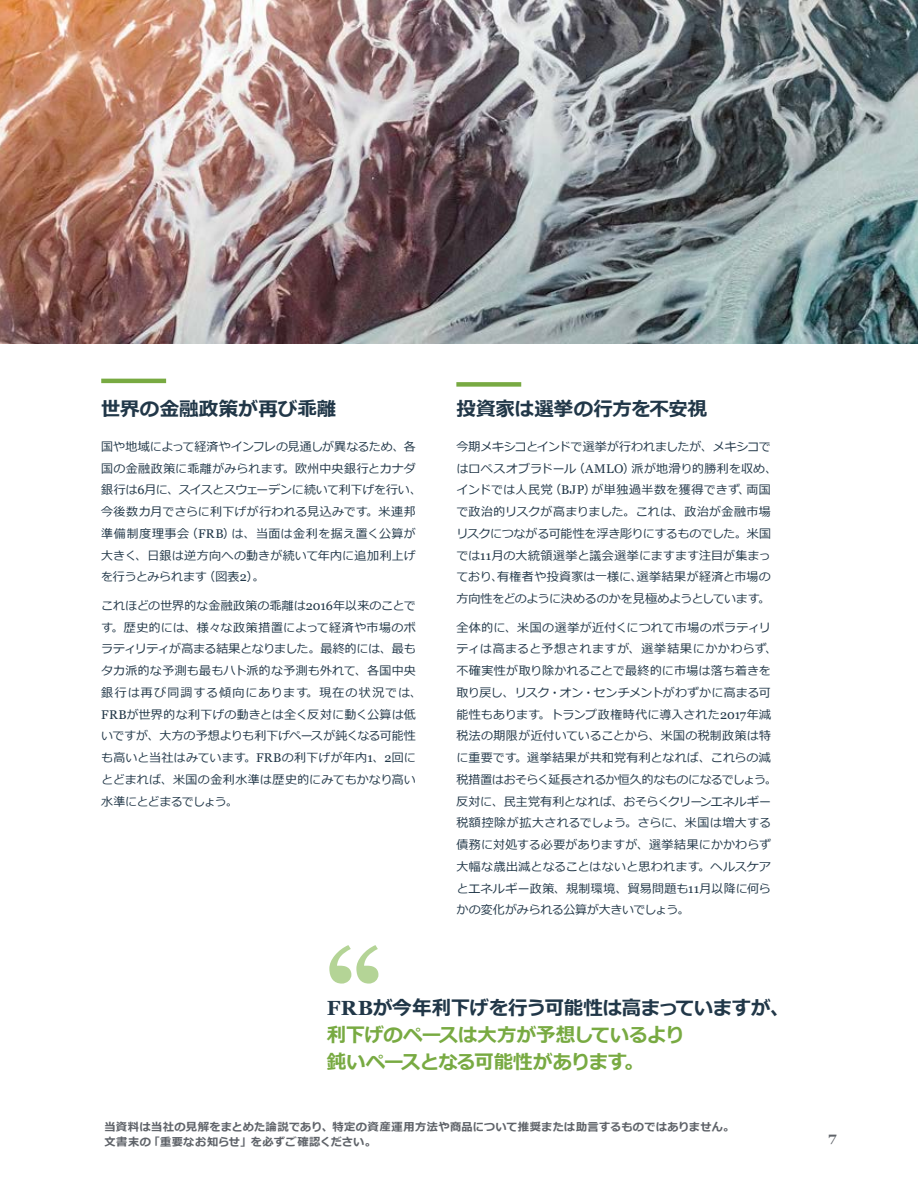
<style>
.page{position:relative;width:918px;height:1188px;background:#fff}
.page>*{position:absolute;margin:0;border:0;box-sizing:border-box;transform-origin:0 0}
.t1{font:700 19.5px/27px "Meiryo";letter-spacing:-.025em;color:#78aa42}
.t2{font:700 19.5px "Meiryo";color:#213748}
.t3{font:700 13.5px "Georgia Pro";color:#5f6369}
.t4{font:12px/21.8px "Meiryo";letter-spacing:.005em;color:#213748}
.t5{font:700 11.25px/15px "Meiryo";letter-spacing:.02em;color:#5f6369}
.s1{font-family:"Georgia";font-size:12.6px}
.s2{font-family:"Georgia";font-size:20.4px;color:#213748}
.s3{color:#213748}
</style>
<div class="page">
<img style="left:0;top:0;width:918px;height:343px">
<svg style="left:329px;top:945px;width:49px;height:39px"></svg>
<hr style="left:101px;top:379px;width:65px;height:4px;background:#78aa42">
<div style="left:456px;top:382px;width:65px;height:5px;background:#78aa42"></div>
<h1 class="t2" style="left:101px;top:395px;width:237px">世界の金融政策が再び乖離</h1>
<p class="t4" style="left:101px;top:436px;width:322px">国や地域によって経済やインフレの見通しが異なるため、各国の金融政策に乖離がみられます。欧州中央銀行とカナダ銀行は<span class="s1">6</span>月に、スイスとスウェーデンに続いて利下げを行い、今後数カ月でさらに利下げが行われる見込みです。米連邦準備制度理事会（<span class="s1">FRB</span>）は、当面は金利を据え置く公算が大きく、日銀は逆方向への動きが続いて年内に追加利上げを行うとみられます（図表<span class="s1">2</span>）。</p>
<p class="t4" style="left:101px;top:595px;width:322px">これほどの世界的な金融政策の乖離は<span class="s1">2016</span>年以来のことです。歴史的には、様々な政策措置によって経済や市場のボラティリティが高まる結果となりました。最終的には、最もタカ派的な予測も最もハト派的な予測も外れて、各国中央銀行は再び同調する傾向にあります。現在の状況では、<br><span class="s1">FRB</span>が世界的な利下げの動きとは全く反対に動く公算は低いですが、大方の予想よりも利下げペースが鈍くなる可能性も高いと当社はみています。<span class="s1">FRB</span>の利下げが年内<span class="s1">1</span>、<span class="s1">2</span>回にとどまれば、米国の金利水準は歴史的にみてもかなり高い水準にとどまるでしょう。</p>
<h1 class="t2" style="left:456px;top:395px;width:252px">投資家は選挙の行方を不安視</h1>
<p class="t4" style="left:456px;top:436px;width:322px">今期メキシコとインドで選挙が行われましたが、メキシコではロペスオブラドール（<span class="s1">AMLO</span>）派が地滑り的勝利を収め、インドでは人民党（<span class="s1">BJP</span>）が単独過半数を獲得できず、両国で政治的リスクが高まりました。これは、政治が金融市場リスクにつながる可能性を浮き彫りにするものでした。米国では<span class="s1">11</span>月の大統領選挙と議会選挙にますます注目が集まっており、有権者や投資家は一様に、選挙結果が経済と市場の方向性をどのように決めるのかを見極めようとしています。</p>
<p class="t4" style="left:456px;top:617px;width:322px">全体的に、米国の選挙が近付くにつれて市場のボラティリティは高まると予想されますが、選挙結果にかかわらず、不確実性が取り除かれることで最終的に市場は落ち着きを取り戻し、リスク・オン・センチメントがわずかに高まる可能性もあります。トランプ政権時代に導入された<span class="s1">2017</span>年減税法の期限が近付いていることから、米国の税制政策は特に重要です。選挙結果が共和党有利となれば、これらの減税措置はおそらく延長されるか恒久的なものになるでしょう。反対に、民主党有利となれば、おそらくクリーンエネルギー税額控除が拡大されるでしょう。さらに、米国は増大する債務に対処する必要がありますが、選挙結果にかかわらず大幅な歳出減となることはないと思われます。ヘルスケアとエネルギー政策、規制環境、貿易問題も<span class="s1">11</span>月以降に何らかの変化がみられる公算が大きいでしょう。</p>
<h1 class="t1" style="left:327px;top:996px;width:464px"><span class="s2">FRB</span><span class="s3">が今年利下げを行う可能性は高まっていますが、</span>利下げのペースは大方が予想しているより<br>鈍いペースとなる可能性があります。</h1>
<p class="t5" style="left:104px;top:1120px;width:631px">当資料は当社の見解をまとめた論説であり、特定の資産運用方法や商品について推奨または助言するものではありません。文書末の「重要なお知らせ」を必ずご確認ください。</p>
<p class="t3" style="left:828px;top:1132px;width:10px">7</p>
</div>
